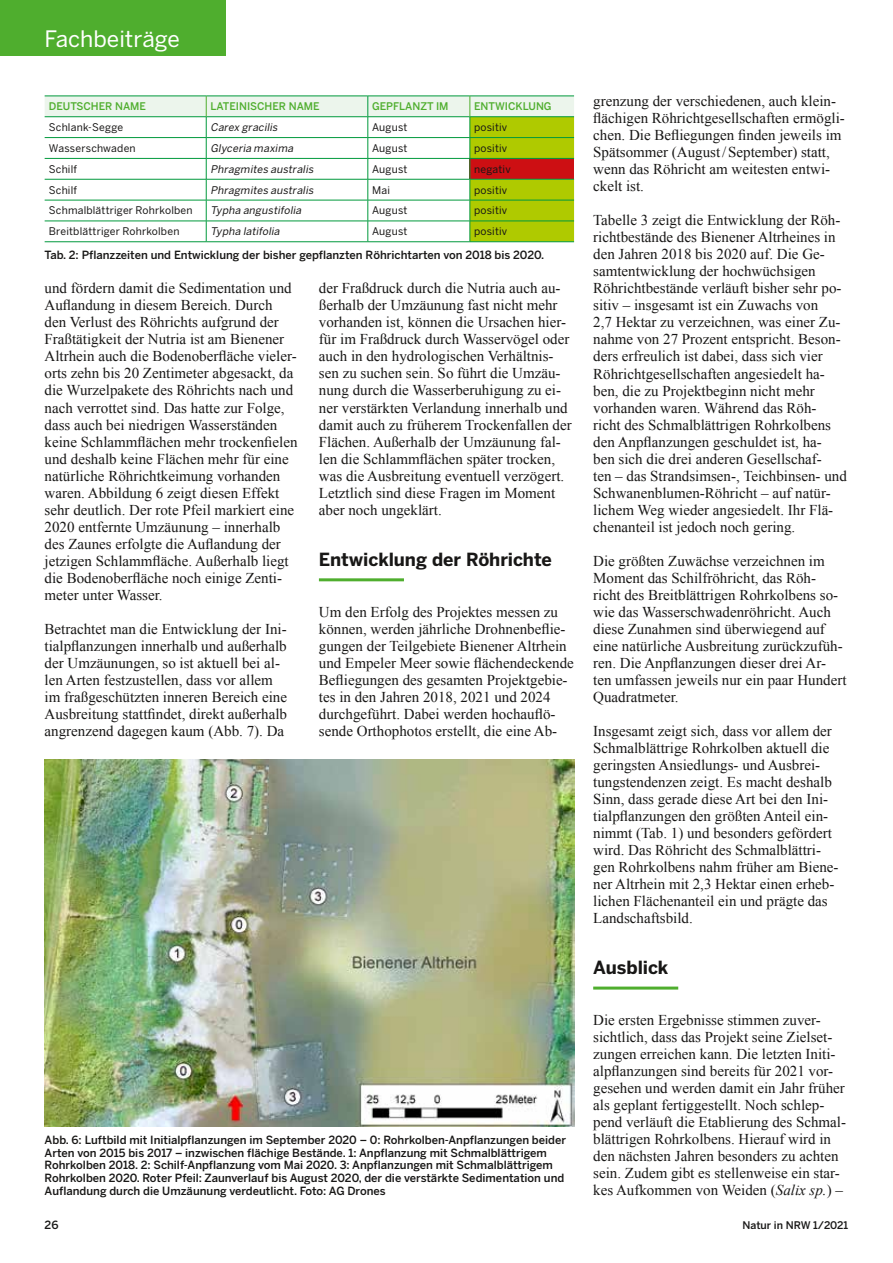
<style>
.page{position:relative;width:893px;height:1263px;background:#fff}
.page>*{position:absolute;margin:0;border:0;box-sizing:border-box;transform-origin:0 0}
.t1{font:22.5px "Benton Sans";color:#fff}
.t2{font:700 18px "Benton Sans";letter-spacing:-.005em;color:#181716}
.t3{font:15px/17px "Times New Roman";color:#181716}
.t4{font:500 11.25px/12.8px "Benton Sans";color:#181716}
.t5{font:10.5px "Benton Sans";letter-spacing:.015em;color:#181716}
.t6{font:italic 10.5px "Benton Sans";color:#181716}
.t7{font:500 10.5px "Benton Sans";color:#4fae2e}
.t8{font:500 10.5px "Benton Sans";color:#181716}
.s1{font-style:italic}
</style>
<div class="page">
<hr style="left:319px;top:578px;width:85px;height:3px;background:#4fae2e">
<hr style="left:593px;top:986px;width:85px;height:3px;background:#4fae2e">
<img style="left:45px;top:759px;width:529px;height:368px">
<svg style="left:45px;top:96px;width:529px;height:146px"></svg>
<div style="left:0;top:0;width:225px;height:55px;background:#4fae2e"></div>
<h1 class="t1" style="left:45px;top:25px;width:137px">Fachbeiträge</h1>
<p class="t7" style="left:49px;top:100px;width:99px">DEUTSCHER NAME</p>
<p class="t7" style="left:210px;top:100px;width:111px">LATEINISCHER NAME</p>
<p class="t7" style="left:372px;top:100px;width:78px">GEPFLANZT IM</p>
<p class="t7" style="left:474px;top:100px;width:79px">ENTWICKLUNG</p>
<p class="t5" style="left:49px;top:121px;width:76px">Schlank-Segge</p>
<p class="t6" style="left:210px;top:121px;width:71px">Carex gracilis</p>
<p class="t5" style="left:372px;top:121px;width:37px">August</p>
<p class="t5" style="left:474px;top:121px;width:35px">positiv</p>
<p class="t5" style="left:49px;top:142px;width:88px">Wasserschwaden</p>
<p class="t6" style="left:210px;top:142px;width:86px">Glyceria maxima</p>
<p class="t5" style="left:372px;top:142px;width:37px">August</p>
<p class="t5" style="left:474px;top:142px;width:35px">positiv</p>
<p class="t5" style="left:49px;top:163px;width:30px">Schilf</p>
<p class="t6" style="left:210px;top:163px;width:107px">Phragmites australis</p>
<p class="t5" style="left:372px;top:163px;width:37px">August</p>
<p class="t5" style="left:474px;top:163px;width:38px">negativ</p>
<p class="t5" style="left:49px;top:183px;width:30px">Schilf</p>
<p class="t6" style="left:210px;top:183px;width:107px">Phragmites australis</p>
<p class="t5" style="left:372px;top:183px;width:19px">Mai</p>
<p class="t5" style="left:474px;top:183px;width:35px">positiv</p>
<p class="t5" style="left:49px;top:204px;width:145px">Schmalblättriger Rohrkolben</p>
<p class="t6" style="left:210px;top:204px;width:94px">Typha angustifolia</p>
<p class="t5" style="left:372px;top:204px;width:37px">August</p>
<p class="t5" style="left:474px;top:204px;width:35px">positiv</p>
<p class="t5" style="left:49px;top:225px;width:132px">Breitblättriger Rohrkolben</p>
<p class="t6" style="left:210px;top:225px;width:73px">Typha latifolia</p>
<p class="t5" style="left:372px;top:225px;width:37px">August</p>
<p class="t5" style="left:474px;top:225px;width:35px">positiv</p>
<p class="t4" style="left:45px;top:249px;width:501px">Tab. 2: Pflanzzeiten und Entwicklung der bisher gepflanzten Röhrichtarten von 2018 bis 2020.</p>
<p class="t3" style="left:45px;top:280px;width:254px">und fördern damit die Sedimentation und Auflandung in diesem Bereich. Durch den Verlust des Röhrichts aufgrund der Fraßtätigkeit der Nutria ist am Bienener Altrhein auch die Bodenoberfläche vieler&shy;orts zehn bis 20 Zentimeter abgesackt, da die Wurzelpakete des Röhrichts nach und nach verrottet sind. Das hatte zur Folge, dass auch bei niedrigen Wasserständen keine Schlammflächen mehr trockenfielen und deshalb keine Flächen mehr für eine natürliche Röhrichtkeimung vorhanden waren. Abbildung 6 zeigt diesen Effekt sehr deutlich. Der rote Pfeil markiert eine 2020 entfernte Umzäunung – innerhalb des Zaunes erfolgte die Auflandung der jetzigen Schlammfläche. Außerhalb liegt die Bodenoberfläche noch einige Zenti&shy;meter unter Wasser.</p>
<p class="t3" style="left:45px;top:620px;width:244px">Betrachtet man die Entwicklung der Ini&shy;tialpflanzungen innerhalb und außerhalb der Umzäunungen, so ist aktuell bei al&shy;len Arten festzustellen, dass vor allem im fraßgeschützten inneren Bereich eine Ausbreitung stattfindet, direkt außerhalb angrenzend dagegen kaum (Abb. 7). Da</p>
<p class="t3" style="left:319px;top:280px;width:254px">der Fraßdruck durch die Nutria auch au&shy;ßerhalb der Umzäunung fast nicht mehr vorhanden ist, können die Ursachen hier&shy;für im Fraßdruck durch Wasservögel oder auch in den hydrologischen Verhältnis&shy;sen zu suchen sein. So führt die Umzäu&shy;nung durch die Wasserberuhigung zu ei&shy;ner verstärkten Verlandung innerhalb und damit auch zu früherem Trockenfallen der Flächen. Außerhalb der Umzäunung fal&shy;len die Schlammflächen später trocken, was die Ausbreitung eventuell verzögert.<br>Letztlich sind diese Fragen im Moment aber noch ungeklärt.</p>
<p class="t2" style="left:319px;top:548px;width:234px">Entwicklung der Röhrichte</p>
<p class="t3" style="left:319px;top:603px;width:256px">Um den Erfolg des Projektes messen zu können, werden jährliche Drohnenbeflie&shy;gungen der Teilgebiete Bienener Altrhein und Empeler Meer sowie flächendeckende Befliegungen des gesamten Projektgebie&shy;tes in den Jahren 2018, 2021 und 2024 durchgeführt. Dabei werden hochauflö&shy;sende Orthophotos erstellt, die eine Ab-</p>
<p class="t4" style="left:45px;top:1133px;width:523px">Abb. 6: Luftbild mit Initialpflanzungen im September 2020 – 0: Rohrkolben-Anpflanzungen beider Arten von 2015 bis 2017 – inzwischen flächige Bestände. 1: Anpflanzung mit Schmalblättrigem Rohrkolben 2018. 2: Schilf-Anpflanzung vom Mai 2020. 3: Anpflanzungen mit Schmalblättrigem Rohrkolben 2020. Roter Pfeil: Zaunverlauf bis August 2020, der die verstärkte Sedimentation und Auflandung durch die Umzäunung verdeutlicht. Foto: AG Drones</p>
<p class="t3" style="left:593px;top:93px;width:253px">grenzung der verschiedenen, auch klein&shy;flächigen Röhrichtgesellschaften ermögli&shy;chen. Die Befliegungen finden jeweils im Spätsommer (August/September) statt, wenn das Röhricht am weitesten entwi&shy;ckelt ist.</p>
<p class="t3" style="left:593px;top:212px;width:255px">Tabelle 3 zeigt die Entwicklung der Röh&shy;richtbestände des Bienener Altrheines in den Jahren 2018 bis 2020 auf. Die Ge&shy;samtentwicklung der hochwüchsigen Röhrichtbestände verläuft bisher sehr po&shy;sitiv – insgesamt ist ein Zuwachs von<br>2,7 Hektar zu verzeichnen, was einer Zu&shy;nahme von 27 Prozent entspricht. Beson&shy;ders erfreulich ist dabei, dass sich vier Röhrichtgesellschaften angesiedelt ha&shy;ben, die zu Projektbeginn nicht mehr vorhanden waren. Während das Röh&shy;richt des Schmalblättrigen Rohrkolbens den Anpflanzungen geschuldet ist, ha&shy;ben sich die drei anderen Gesellschaf-<br>ten – das Strandsimsen-, Teichbinsen- und Schwanenblumen-Röhricht – auf natür&shy;lichem Weg wieder angesiedelt. Ihr Flä&shy;chenanteil ist jedoch noch gering.</p>
<p class="t3" style="left:593px;top:552px;width:255px">Die größten Zuwächse verzeichnen im Moment das Schilfröhricht, das Röh&shy;richt des Breitblättrigen Rohrkolbens so&shy;wie das Wasserschwadenröhricht. Auch diese Zunahmen sind überwiegend auf eine natürliche Ausbreitung zurückzufüh&shy;ren. Die Anpflanzungen dieser drei Ar&shy;ten umfassen jeweils nur ein paar Hundert Quadratmeter.</p>
<p class="t3" style="left:593px;top:722px;width:247px">Insgesamt zeigt sich, dass vor allem der Schmalblättrige Rohrkolben aktuell die geringsten Ansiedlungs- und Ausbrei&shy;tungstendenzen zeigt. Es macht deshalb Sinn, dass gerade diese Art bei den Ini&shy;tialpflanzungen den größten Anteil ein&shy;nimmt (Tab. 1) und besonders gefördert wird. Das Röhricht des Schmalblättri&shy;gen Rohrkolbens nahm früher am Biene&shy;ner Altrhein mit 2,3 Hektar einen erheb&shy;lichen Flächenanteil ein und prägte das Landschaftsbild.</p>
<p class="t2" style="left:593px;top:956px;width:77px">Ausblick</p>
<p class="t3" style="left:593px;top:1011px;width:253px">Die ersten Ergebnisse stimmen zuver&shy;sichtlich, dass das Projekt seine Zielset&shy;zungen erreichen kann. Die letzten Initi&shy;alpflanzungen sind bereits für 2021 vor&shy;gesehen und werden damit ein Jahr früher als geplant fertiggestellt. Noch schlep&shy;pend verläuft die Etablierung des Schmal&shy;blättrigen Rohrkolbens. Hierauf wird in den nächsten Jahren besonders zu achten sein. Zudem gibt es stellenweise ein star&shy;kes Aufkommen von Weiden (<span class="s1">Salix sp.</span>) –</p>
<p class="t4" style="left:45px;top:1218px;width:15px">26</p>
<p class="t8" style="left:742px;top:1219px;width:107px">Natur in NRW 1/2021</p>
</div>
